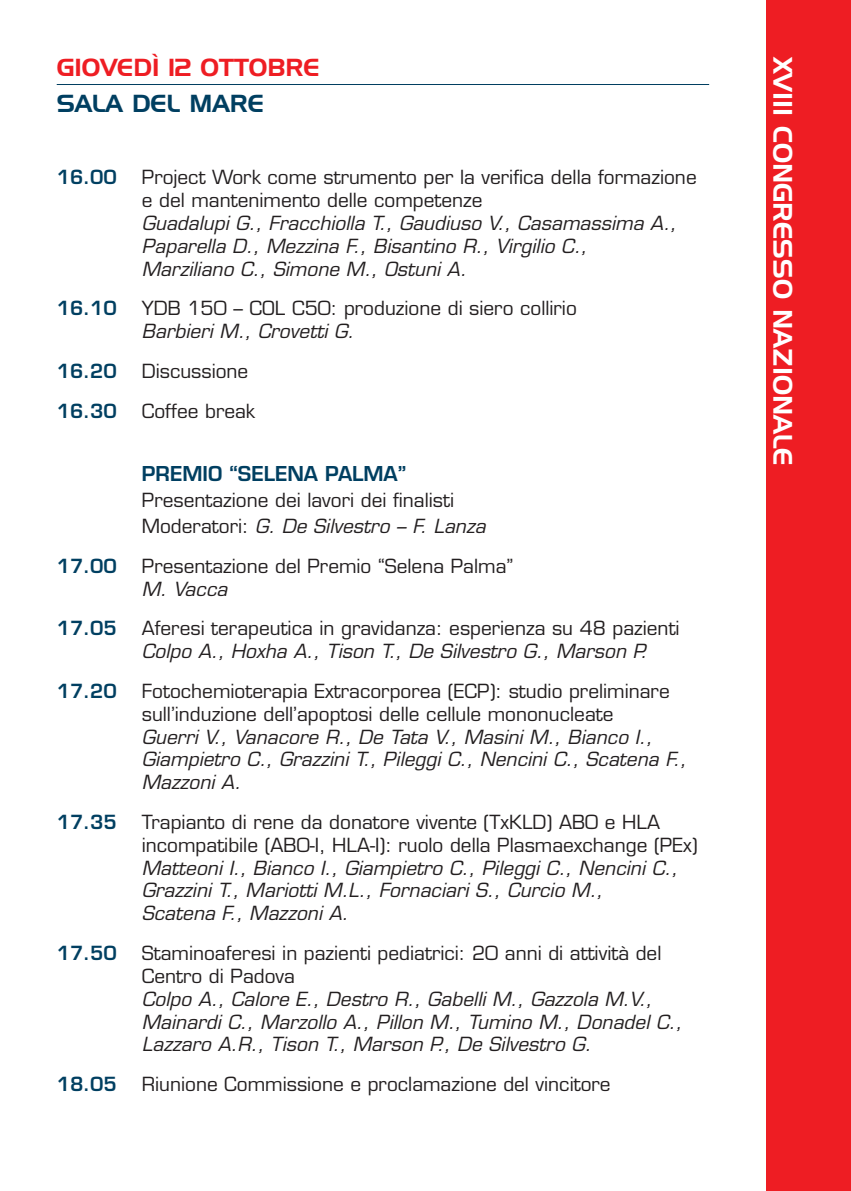
<style>
.page{position:relative;width:851px;height:1191px;background:#fff}
.page>*{position:absolute;margin:0;border:0;box-sizing:border-box;transform-origin:0 0}
.t1{font:26px "SS Handel Gothic";color:#fff}
.t2{font:24px "SS Handel Gothic";color:#ee1d23}
.t3{font:24px "SS Handel Gothic";color:#003f61}
.t4{font:600 20px "Eurostile";color:#003f61}
.t5{font:19px/22.8px "Eurostile";color:#231f20}
.t6{font:italic 19px/22.8px "Eurostile";letter-spacing:.005em;color:#231f20}
.t7{font:600 19px "Eurostile";color:#003f61}
.s1{font-style:italic}
</style>
<div class="page">
<div style="left:765px;top:0;width:85px;height:1191px;background:#ee1d23"></div>
<hr style="left:57px;top:84px;width:652px;height:1px;background:#003f61">
<p class="t2" style="left:57px;top:59px;width:264px">GIOVEDÌ 12 OTTOBRE</p>
<p class="t3" style="left:57px;top:95px;width:209px">SALA DEL MARE</p>
<p class="t7" style="left:57px;top:170px;width:62px">16.00</p>
<p class="t5" style="left:142px;top:168px;width:556px">Project Work come strumento per la verifica della formazione e del mantenimento delle competenze</p>
<p class="t6" style="left:142px;top:214px;width:536px">Guadalupi G., Fracchiolla T., Gaudiuso V., Casamassima A.,<br>Paparella D., Mezzina F., Bisantino R., Virgilio C.,<br>Marziliano C., Simone M., Ostuni A.</p>
<p class="t7" style="left:57px;top:301px;width:62px">16.10</p>
<p class="t5" style="left:142px;top:299px;width:436px">YDB 150 – COL C50: produzione di siero collirio</p>
<p class="t6" style="left:142px;top:322px;width:213px">Barbieri M., Crovetti G.</p>
<p class="t7" style="left:57px;top:364px;width:62px">16.20</p>
<p class="t5" style="left:142px;top:362px;width:108px">Discussione</p>
<p class="t7" style="left:57px;top:404px;width:62px">16.30</p>
<p class="t5" style="left:142px;top:401px;width:115px">Coffee break</p>
<p class="t4" style="left:142px;top:466px;width:266px">PREMIO “SELENA PALMA”</p>
<p class="t5" style="left:142px;top:489px;width:345px;line-height:25.6px">Presentazione dei lavori dei finalisti<br>Moderatori: <span class="s1">G. De Silvestro – F. Lanza</span></p>
<p class="t7" style="left:57px;top:558px;width:62px">17.00</p>
<p class="t5" style="left:142px;top:556px;width:373px">Presentazione del Premio “Selena Palma”</p>
<p class="t6" style="left:142px;top:579px;width:87px">M. Vacca</p>
<p class="t7" style="left:57px;top:621px;width:62px">17.05</p>
<p class="t5" style="left:142px;top:619px;width:539px">Aferesi terapeutica in gravidanza: esperienza su 48 pazienti</p>
<p class="t6" style="left:142px;top:642px;width:507px">Colpo A., Hoxha A., Tison T., De Silvestro G., Marson P.</p>
<p class="t7" style="left:57px;top:683px;width:62px">17.20</p>
<p class="t5" style="left:142px;top:681px;width:529px">Fotochemioterapia Extracorporea (ECP): studio preliminare sull’induzione dell’apoptosi delle cellule mononucleate</p>
<p class="t6" style="left:142px;top:727px;width:546px">Guerri V., Vanacore R., De Tata V., Masini M., Bianco I.,<br>Giampietro C., Grazzini T., Pileggi C., Nencini C., Scatena F.,<br>Mazzoni A.</p>
<p class="t7" style="left:57px;top:814px;width:62px">17.35</p>
<p class="t5" style="left:142px;top:812px;width:557px">Trapianto di rene da donatore vivente (TxKLD) AB0 e HLA incompatibile (AB0-I, HLA-I): ruolo della Plasmaexchange (PEx)</p>
<p class="t6" style="left:142px;top:858px;width:537px">Matteoni I., Bianco I., Giampietro C., Pileggi C., Nencini C.,<br>Grazzini T., Mariotti M.L., Fornaciari S., Curcio M.,<br>Scatena F., Mazzoni A.</p>
<p class="t7" style="left:57px;top:945px;width:62px">17.50</p>
<p class="t5" style="left:142px;top:943px;width:521px">Staminoaferesi in pazienti pediatrici: 20 anni di attività del<br>Centro di Padova</p>
<p class="t6" style="left:142px;top:989px;width:541px">Colpo A., Calore E., Destro R., Gabelli M., Gazzola M.V.,<br>Mainardi C., Marzollo A., Pillon M., Tumino M., Donadel C.,<br>Lazzaro A.R., Tison T., Marson P., De Silvestro G.</p>
<p class="t7" style="left:57px;top:1077px;width:62px">18.05</p>
<p class="t5" style="left:142px;top:1074px;width:470px">Riunione Commissione e proclamazione del vincitore</p>
<h1 class="t1" style="left:792px;top:57px;width:411px;rotate:90deg">XVIII CONGRESSO NAZIONALE</h1>
</div>
